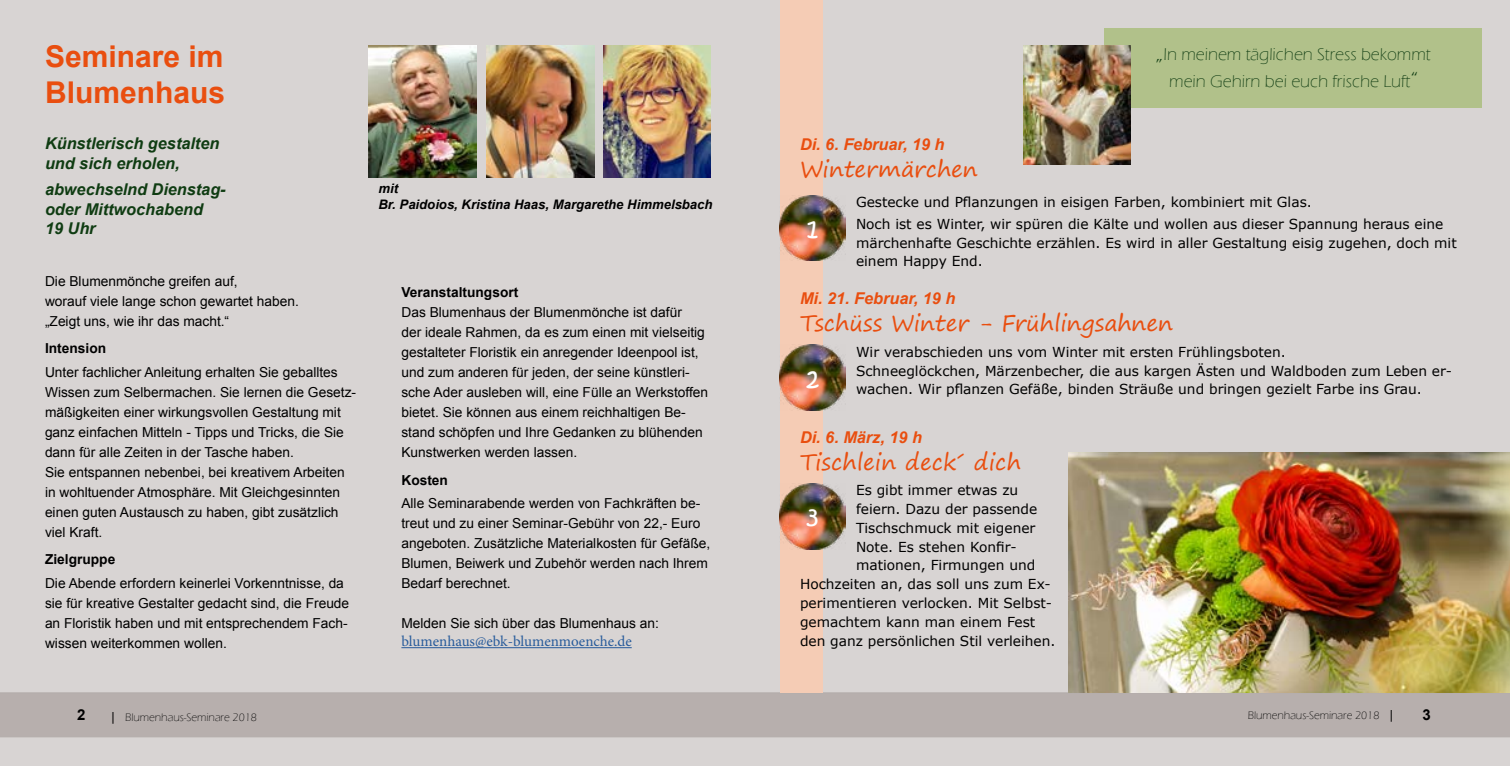
<style>
.page{position:relative;width:1510px;height:766px;background:#fff}
.page>*{position:absolute;margin:0;border:0;box-sizing:border-box;transform-origin:0 0}
.t1{font:700 30px/36px "Arial";color:#e94e0f}
.t2{font:25px "Kristen ITC";color:#fff}
.t3{font:22.5px "Segoe Print";color:#e94e0f}
.t4{font:300 17.5px/26.2px "Eras ITC";color:#0f3c12;text-align:center}
.t5{font:italic 700 16.25px/19.5px "Arial";color:#0f3c12}
.t6{font:italic 700 16.25px "Arial";color:#e94e0f}
.t7{font:15px "Minion Pro";letter-spacing:-.005em;color:#275b9b}
.t8{font:700 15px "Arial";color:#000}
.t9{font:13.75px/20px "Arial";color:#000}
.t10{font:13.75px/18.8px "Verdana";color:#000}
.t11{font:700 13.75px "Arial";color:#000}
.t12{font:italic 700 13.12px/15.8px "Arial";color:#000}
.t13{font:300 11.25px "Eras ITC";color:#000}
.s1{font-size:22.5px}
.s2{font-family:"Arial";font-weight:400;font-size:12.5px}
</style>
<div class="page">
<div style="left:0;top:0;width:1509px;height:765px;background:#d8d4d3"></div>
<div style="left:0;top:692px;width:1509px;height:45px;background:#b7afad"></div>
<div style="left:1104px;top:28px;width:377px;height:80px;background:#b1c18a"></div>
<div style="left:780px;top:0;width:42px;height:692px;background:#f5ccb5"></div>
<img style="left:780px;top:483px;width:65px;height:66px">
<img style="left:604px;top:45px;width:107px;height:132px">
<img style="left:1023px;top:45px;width:107px;height:120px">
<img style="left:487px;top:45px;width:107px;height:132px">
<hr style="left:401px;top:647px;width:230px;height:1px;background:#275b9b">
<img style="left:369px;top:45px;width:107px;height:132px">
<img style="left:780px;top:195px;width:65px;height:65px">
<img style="left:780px;top:345px;width:65px;height:65px">
<img style="left:1068px;top:452px;width:441px;height:240px">
<h1 class="t1" style="left:45px;top:39px;width:182px">Seminare im<br>Blumenhaus</h1>
<p class="t5" style="left:45px;top:134px;width:176px">Künstlerisch gestalten und sich erholen,</p>
<p class="t5" style="left:45px;top:180px;width:182px">abwechselnd Dienstag&shy;oder Mittwochabend<br>19 Uhr</p>
<p class="t9" style="left:45px;top:271px;width:255px">Die Blumenmönche greifen auf,<br>worauf viele lange schon gewartet haben. „Zeigt uns, wie ihr das macht.“</p>
<p class="t11" style="left:45px;top:339px;width:63px">Intension</p>
<p class="t9" style="left:45px;top:362px;width:313px">Unter fachlicher Anleitung erhalten Sie geballtes Wissen zum Selbermachen. Sie lernen die Gesetz&shy;mäßigkeiten einer wirkungsvollen Gestaltung mit ganz einfachen Mitteln - Tipps und Tricks, die Sie dann für alle Zeiten in der Tasche haben.<br>Sie entspannen nebenbei, bei kreativem Arbeiten in wohltuender Atmosphäre. Mit Gleichgesinnten einen guten Austausch zu haben, gibt zusätzlich viel Kraft.</p>
<p class="t11" style="left:45px;top:550px;width:72px">Zielgruppe</p>
<p class="t9" style="left:45px;top:573px;width:306px">Die Abende erfordern keinerlei Vorkenntnisse, da sie für kreative Gestalter gedacht sind, die Freude an Floristik haben und mit entsprechendem Fach&shy;wissen weiterkommen wollen.</p>
<p class="t12" style="left:378px;top:181px;width:336px">mit<br>Br. Paidoios, Kristina Haas, Margarethe Himmelsbach</p>
<p class="t11" style="left:401px;top:283px;width:118px">Veranstaltungsort</p>
<p class="t9" style="left:401px;top:302px;width:308px">Das Blumenhaus der Blumenmönche ist dafür<br>der ideale Rahmen, da es zum einen mit vielseitig gestalteter Floristik ein anregender Ideenpool ist, und zum anderen für jeden, der seine künstleri&shy;sche Ader ausleben will, eine Fülle an Werkstoffen bietet. Sie können aus einem reichhaltigen Be&shy;stand schöpfen und Ihre Gedanken zu blühenden Kunstwerken werden lassen.</p>
<p class="t11" style="left:401px;top:470px;width:48px">Kosten</p>
<p class="t9" style="left:401px;top:493px;width:310px">Alle Seminarabende werden von Fachkräften be&shy;treut und zu einer Seminar-Gebühr von 22,- Euro angeboten. Zusätzliche Materialkosten für Gefäße, Blumen, Beiwerk und Zubehör werden nach Ihrem Bedarf berechnet.</p>
<p class="t9" style="left:401px;top:613px;width:259px">Melden Sie sich über das Blumenhaus an:</p>
<p class="t7" style="left:401px;top:631px;width:232px">blumenhaus@ebk-blumenmoenche.de</p>
<p class="t4" style="left:1156px;top:42px;width:276px"><span class="s1">„</span>In meinem täglichen Stress bekommt mein Gehirn bei euch frische Luft<span class="s1">“</span></p>
<p class="t6" style="left:800px;top:133px;width:146px">Di. 6. Februar, 19 h</p>
<h3 class="t3" style="left:800px;top:149px;width:179px">Wintermärchen</h3>
<p class="t10" style="left:856px;top:190px;width:589px;line-height:22.2px">Gestecke und Pflanzungen in eisigen Farben, kombiniert mit Glas.<br>Noch ist es Winter, wir spüren die Kälte und wollen aus dieser Spannung heraus eine</p>
<p class="t10" style="left:856px;top:233px;width:602px">märchenhafte Geschichte erzählen. Es wird in aller Gestaltung eisig zugehen, doch mit einem Happy End.</p>
<p class="t6" style="left:800px;top:287px;width:157px">Mi. 21. Februar, 19 h</p>
<h3 class="t3" style="left:800px;top:303px;width:375px">Tschüss Winter - Frühlingsahnen</h3>
<p class="t10" style="left:856px;top:342px;width:597px">Wir verabschieden uns vom Winter mit ersten Frühlingsboten.<br>Schneeglöckchen, Märzenbecher, die aus kargen Ästen und Waldboden zum Leben er&shy;wachen. Wir pflanzen Gefäße, binden Sträuße und bringen gezielt Farbe ins Grau.</p>
<p class="t6" style="left:800px;top:426px;width:123px">Di. 6. März, 19 h</p>
<h3 class="t3" style="left:800px;top:441px;width:222px">Tischlein deck´ dich</h3>
<p class="t10" style="left:856px;top:480px;width:164px">Es gibt immer etwas zu</p>
<p class="t10" style="left:856px;top:499px;width:183px">feiern. Dazu der passende</p>
<p class="t10" style="left:856px;top:518px;width:181px">Tischschmuck mit eigener</p>
<p class="t10" style="left:856px;top:537px;width:162px">Note. Es stehen Konfir-</p>
<p class="t10" style="left:856px;top:555px;width:181px">mationen, Firmungen und</p>
<p class="t10" style="left:800px;top:574px;width:252px">Hochzeiten an, das soll uns zum Ex-</p>
<p class="t10" style="left:800px;top:593px;width:253px">perimentieren verlocken. Mit Selbst-</p>
<p class="t10" style="left:800px;top:612px;width:237px">gemachtem kann man einem Fest</p>
<p class="t10" style="left:800px;top:631px;width:257px">den ganz persönlichen Stil verleihen.</p>
<h2 class="t2" style="left:807px;top:212px;width:13px">1</h2>
<h2 class="t2" style="left:806px;top:362px;width:14px">2</h2>
<h2 class="t2" style="left:807px;top:500px;width:13px">3</h2>
<p class="t8" style="left:77px;top:704px;width:10px">2</p>
<p class="t13" style="left:111px;top:710px;width:147px"><span class="s2">|</span> Blumenhaus-Seminare 2018</p>
<p class="t13" style="left:1247px;top:709px;width:147px">Blumenhaus-Seminare 2018 <span class="s2">|</span></p>
<p class="t8" style="left:1422px;top:704px;width:10px">3</p>
</div>
